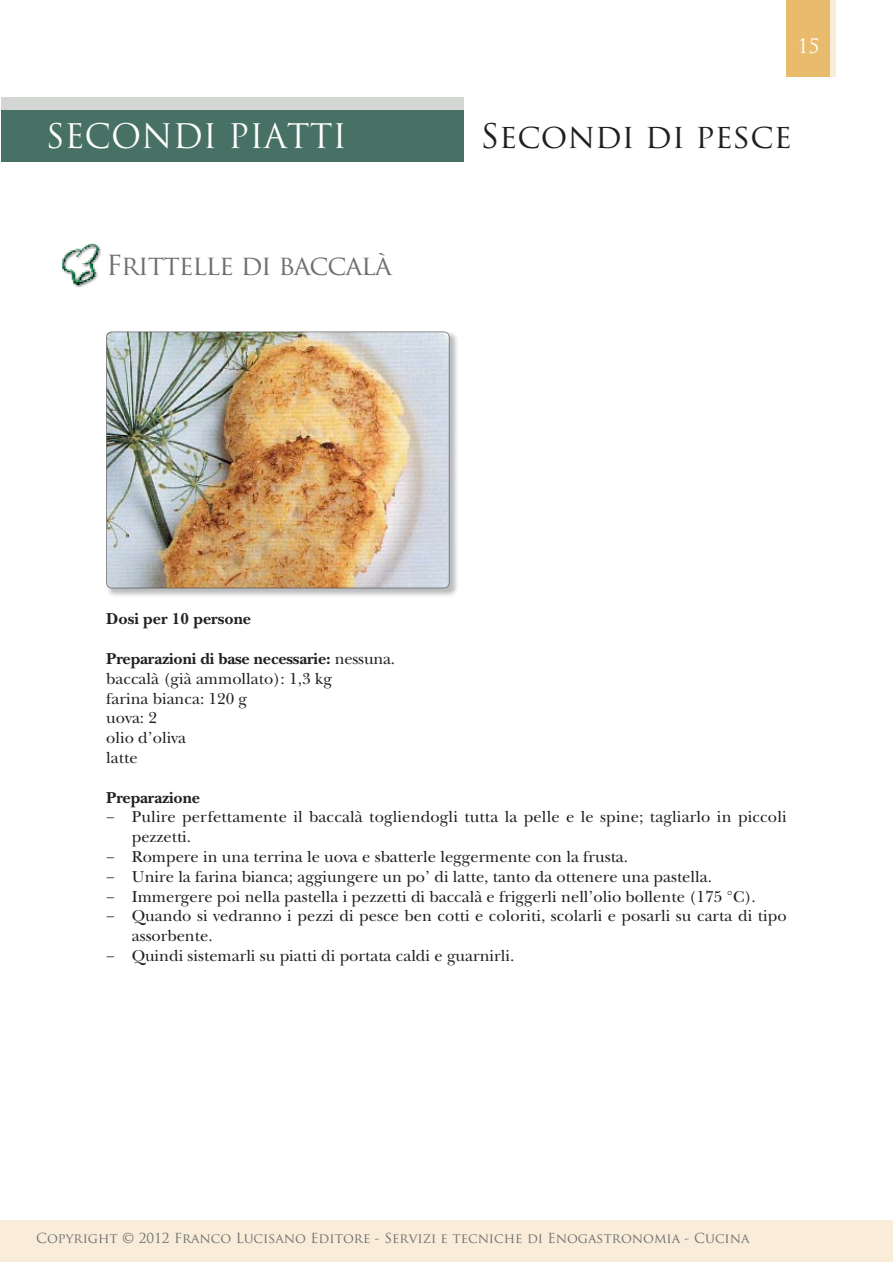
<style>
.page{position:relative;width:893px;height:1263px;background:#fff}
.page>*{position:absolute;margin:0;border:0;box-sizing:border-box;transform-origin:0 0}
.t1{font:33px "Trajan Pro";color:#231f20}
.t2{font:33px "Trajan Pro";color:#fff}
.t3{font:27px "Trajan Pro";letter-spacing:-.04em;color:#6d6e70}
.t4{font:19.5px "Trajan Pro";color:#fff}
.t5{font:16.5px/19.8px "New Baskerville";color:#231f20}
.t6{font:700 16.5px "New Baskerville";color:#231f20}
.t7{font:13.5px "Trajan Pro";color:#6d6e70}
.s1{font-weight:700}
</style>
<div class="page">
<div style="left:1px;top:1220px;width:892px;height:42px;background:#f9ecd8"></div>
<div style="left:791px;top:0;width:44px;height:77px;background:#f9ecd8"></div>
<div style="left:787px;top:0;width:43px;height:77px;background:#e9bb6d"></div>
<img style="left:62px;top:243px;width:39px;height:45px">
<div style="left:1px;top:97px;width:462px;height:51px;background:#d3d6d3"></div>
<div style="left:1px;top:111px;width:462px;height:51px;background:#487165"></div>
<img style="left:107px;top:332px;width:350px;height:264px">
<img style="left:106px;top:332px;width:343px;height:256px">
<p class="t4" style="left:797px;top:35px;width:24px">15</p>
<h1 class="t2" style="left:46px;top:117px;width:303px">SECONDI PIATTI</h1>
<h1 class="t1" style="left:480px;top:117px;width:313px">Secondi di pesce</h1>
<h2 class="t3" style="left:106px;top:250px;width:287px">Frittelle di baccalà</h2>
<p class="t6" style="left:106px;top:613px;width:146px">Dosi per 10 persone</p>
<p class="t5" style="left:106px;top:651px;width:290px"><span class="s1">Preparazioni di base necessarie:</span> nessuna. baccalà (già ammollato): 1,3 kg<br>farina bianca: 120 g<br>uova: 2<br>olio d’oliva<br>latte</p>
<p class="t6" style="left:106px;top:791px;width:95px">Preparazione</p>
<p class="t5" style="left:106px;top:809px;width:682px">− Pulire perfettamente il baccalà togliendogli tutta la pelle e le spine; tagliarlo in piccoli</p>
<p class="t5" style="left:132px;top:829px;width:61px">pezzetti.</p>
<p class="t5" style="left:106px;top:849px;width:523px">− Rompere in una terrina le uova e sbatterle leggermente con la frusta.</p>
<p class="t5" style="left:106px;top:868px;width:607px">− Unire la farina bianca; aggiungere un po’ di latte, tanto da ottenere una pastella.</p>
<p class="t5" style="left:106px;top:888px;width:651px">− Immergere poi nella pastella i pezzetti di baccalà e friggerli nell’olio bollente (175 °C).</p>
<p class="t5" style="left:106px;top:908px;width:682px">− Quando si vedranno i pezzi di pesce ben cotti e coloriti, scolarli e posarli su carta di tipo</p>
<p class="t5" style="left:132px;top:928px;width:82px">assorbente.</p>
<p class="t5" style="left:106px;top:948px;width:409px">− Quindi sistemarli su piatti di portata caldi e guarnirli.</p>
<p class="t7" style="left:36px;top:1231px;width:715px">Copyright © 2012 Franco Lucisano Editore - Servizi e tecniche di Enogastronomia - Cucina</p>
</div>
